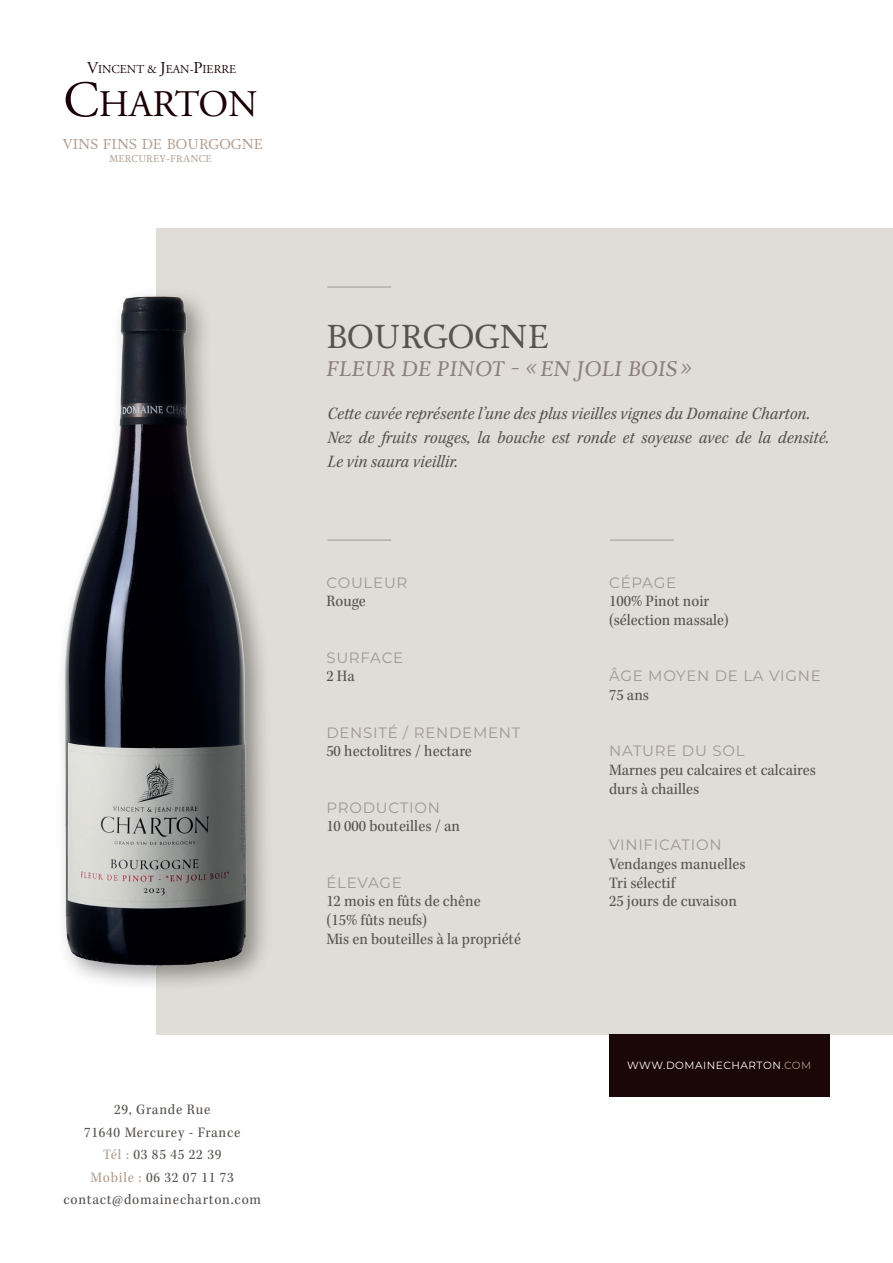
<style>
.page{position:relative;width:893px;height:1263px;background:#fff}
.page>*{position:absolute;margin:0;border:0;box-sizing:border-box;transform-origin:0 0}
.t1{font:37.5px "Adobe Garamond Pro";color:#190005}
.t2{font:33px "Adriane Text";color:#585350}
.t3{font:italic 21px "Adriane Text";color:#8b7e7c}
.t4{font:18px/24px "Kepler Std Scn It";color:#585350}
.t5{font:16.5px/18.8px "Kepler Std Scn";color:#585350}
.t6{font:15px "Montserrat";letter-spacing:.05em;color:#9e9892}
.t7{font:15px/22.5px "Kepler Std Scn";letter-spacing:.05em;color:#585350;text-align:center}
.t8{font:14.25px "Adriane Text";color:#b09e91}
.t9{font:12px "Adobe Garamond Pro";color:#190005}
.t10{font:10.5px "Montserrat";letter-spacing:.05em;color:#fff}
.t11{font:9.75px "Adriane Text";color:#b09e91}
.s1{font-size:16.5px}
.s2{font-size:51px}
.s3{color:#b09e91}
.s4{color:#b09e90}
</style>
<div class="page">
<div style="left:156px;top:228px;width:737px;height:807px;background:#e0ddd6"></div>
<hr style="left:327px;top:539px;width:64px;height:2px;background:#585350">
<hr style="left:610px;top:539px;width:64px;height:2px;background:#585350">
<div style="left:609px;top:1035px;width:220px;height:62px;background:#1b0705"></div>
<img style="left:63px;top:294px;width:202px;height:691px">
<hr style="left:327px;top:286px;width:64px;height:2px;background:#585350">
<p class="t9" style="left:87px;top:62px;width:151px"><span class="s1">V</span>INCENT &amp; <span class="s1">J</span>EAN-<span class="s1">P</span>IERRE</p>
<h1 class="t1" style="left:63px;top:82px;width:196px"><span class="s2">C</span>HARTON</h1>
<p class="t8" style="left:62px;top:134px;width:202px">VINS FINS DE BOURGOGNE</p>
<p class="t11" style="left:109px;top:152px;width:104px">MERCUREY-FRANCE</p>
<p class="t7" style="left:63px;top:1098px;width:199px">29, Grande Rue<br>71640 Mercurey - France<br><span class="s3">Tél :</span> 03 85 45 22 39<br><span class="s3">Mobile :</span> 06 32 07 11 73 contact@domainecharton.com</p>
<h2 class="t2" style="left:326px;top:313px;width:224px">BOURGOGNE</h2>
<p class="t3" style="left:326px;top:354px;width:368px">FLEUR DE PINOT - «EN JOLI BOIS»</p>
<p class="t4" style="left:327px;top:401px;width:503px">Cette cuvée représente l’une des plus vieilles vignes du Domaine Charton.<br>Nez de fruits rouges, la bouche est ronde et soyeuse avec de la densité.<br>Le vin saura vieillir.</p>
<p class="t6" style="left:326px;top:572px;width:83px">COULEUR</p>
<p class="t5" style="left:326px;top:592px;width:41px">Rouge</p>
<p class="t6" style="left:326px;top:647px;width:78px">SURFACE</p>
<p class="t5" style="left:326px;top:667px;width:30px">2 Ha</p>
<p class="t6" style="left:326px;top:722px;width:196px">DENSITÉ / RENDEMENT</p>
<p class="t5" style="left:326px;top:742px;width:147px">50 hectolitres / hectare</p>
<p class="t6" style="left:326px;top:797px;width:115px">PRODUCTION</p>
<p class="t5" style="left:326px;top:817px;width:135px">10 000 bouteilles / an</p>
<p class="t6" style="left:326px;top:872px;width:77px">ÉLEVAGE</p>
<p class="t5" style="left:326px;top:892px;width:196px">12 mois en fûts de chêne<br>(15% fûts neufs)<br>Mis en bouteilles à la propriété</p>
<p class="t6" style="left:609px;top:572px;width:68px">CÉPAGE</p>
<p class="t5" style="left:609px;top:592px;width:121px">100% Pinot noir (sélection massale)</p>
<p class="t6" style="left:609px;top:666px;width:213px">ÂGE MOYEN DE LA VIGNE</p>
<p class="t5" style="left:609px;top:686px;width:41px">75 ans</p>
<p class="t6" style="left:609px;top:741px;width:137px">NATURE DU SOL</p>
<p class="t5" style="left:609px;top:761px;width:208px">Marnes peu calcaires et calcaires durs à chailles</p>
<p class="t6" style="left:609px;top:834px;width:114px">VINIFICATION</p>
<p class="t5" style="left:609px;top:855px;width:138px">Vendanges manuelles<br>Tri sélectif<br>25 jours de cuvaison</p>
<p class="t10" style="left:627px;top:1058px;width:186px">WWW.DOMAINECHARTON<span class="s4">.COM</span></p>
</div>
